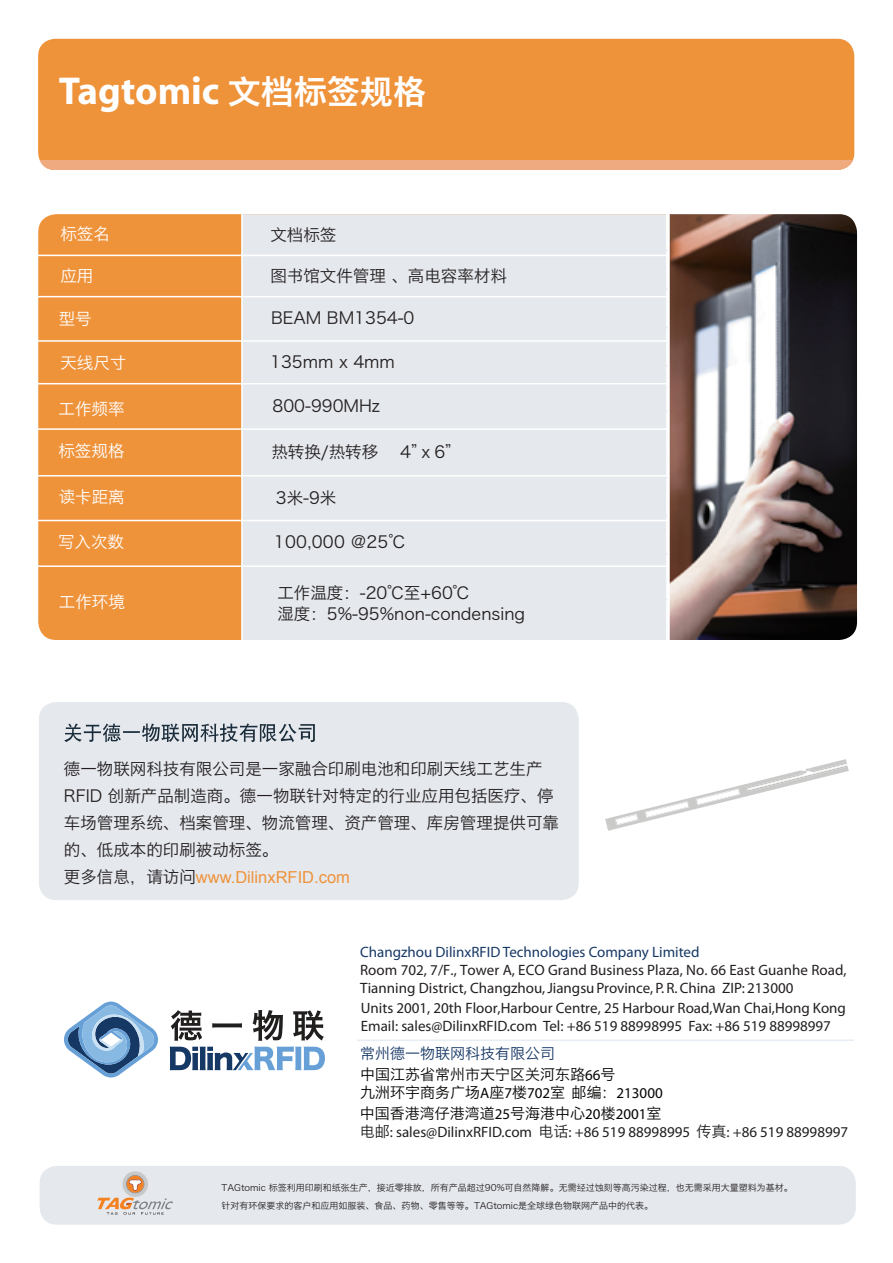
<style>
.page{position:relative;width:893px;height:1263px;background:#fff}
.page>*{position:absolute;margin:0;border:0;box-sizing:border-box;transform-origin:0 0}
.t1{font:700 39px "Myriad";color:#fff}
.t2{font:16.5px/27px "Hiragino Sans GB W3";color:#231f20}
.t3{font:16.5px "Hiragino Sans GB W3";color:#fff}
.t4{font:16.5px "Arial";color:#ef933b}
.t5{font:15px/18px "Myriad Pro";color:#231f20}
.t6{font:15px/21px "Hiragino Sans GB W3";color:#040503}
.t7{font:15px "Myriad Pro";color:#211e1e}
.t8{font:15px "Myriad Pro";color:#201e1e}
.t9{font:15px "Myriad Pro";color:#163865}
.t10{font:9px/18px "Hiragino Sans GB W3";color:#231f20}
.s1{font-family:"Hiragino Sans GB W6";font-weight:400;font-size:33px}
.s2{font-family:"Hiragino Sans GB W3";color:#231f20}
.s3{color:#163865}
.s4{font-family:"Myriad Pro"}
.s5{font-family:"Hiragino Sans GB W3"}
</style>
<div class="page">
<div style="left:38px;top:39px;width:816px;height:131px;background:#ef933b;border-radius:17px"></div>
<div style="left:38px;top:160px;width:816px;height:10px;background:#efaa80"></div>
<div style="left:39px;top:702px;width:540px;height:198px;background:#e5e8ed;border-radius:17px"></div>
<div style="left:38px;top:214px;width:817px;height:426px;background:#ef933b;border-radius:18px"></div>
<div style="left:242px;top:214px;width:485px;height:426px;background:#e5e8ed"></div>
<hr style="left:31px;top:255px;width:211px;height:1px;background:#fff">
<hr style="left:242px;top:255px;width:426px;height:1px;background:#fff">
<hr style="left:31px;top:296px;width:211px;height:1px;background:#fff">
<hr style="left:242px;top:296px;width:426px;height:1px;background:#fff">
<hr style="left:31px;top:340px;width:211px;height:2px;background:#fff">
<hr style="left:242px;top:340px;width:426px;height:2px;background:#fff">
<hr style="left:31px;top:383px;width:211px;height:1px;background:#fff">
<hr style="left:242px;top:383px;width:426px;height:1px;background:#fff">
<hr style="left:31px;top:428px;width:211px;height:2px;background:#fff">
<hr style="left:242px;top:428px;width:426px;height:2px;background:#fff">
<hr style="left:31px;top:475px;width:211px;height:1px;background:#fff">
<hr style="left:242px;top:475px;width:426px;height:1px;background:#fff">
<hr style="left:36px;top:520px;width:210px;height:1px;background:#fff">
<hr style="left:246px;top:520px;width:426px;height:1px;background:#fff">
<hr style="left:666px;top:213px;width:2px;height:37px;background:#fff">
<hr style="left:666px;top:252px;width:2px;height:36px;background:#fff">
<hr style="left:666px;top:290px;width:2px;height:37px;background:#fff">
<hr style="left:666px;top:328px;width:2px;height:37px;background:#fff">
<hr style="left:666px;top:366px;width:2px;height:44px;background:#fff">
<hr style="left:666px;top:412px;width:2px;height:65px;background:#fff">
<hr style="left:666px;top:478px;width:2px;height:37px;background:#fff">
<hr style="left:666px;top:516px;width:2px;height:37px;background:#fff">
<hr style="left:31px;top:565px;width:211px;height:2px;background:#fff">
<hr style="left:242px;top:565px;width:425px;height:2px;background:#fff">
<hr style="left:666px;top:555px;width:2px;height:44px;background:#fff">
<hr style="left:241px;top:213px;width:2px;height:427px;background:#fff">
<hr style="left:666px;top:600px;width:2px;height:40px;background:#fff">
<svg style="left:64px;top:723px;width:251px;height:19px"></svg>
<svg style="left:64px;top:1001px;width:94px;height:76px"></svg>
<svg style="left:102px;top:1033px;width:18px;height:13px"></svg>
<svg style="left:170px;top:1010px;width:155px;height:60px"></svg>
<hr style="left:357px;top:1039px;width:497px;height:2px;background:#e7edf4">
<img style="left:670px;top:214px;width:187px;height:426px">
<div style="left:40px;top:1166px;width:816px;height:59px;background:#e5e8ed;border-radius:17px"></div>
<svg style="left:97px;top:1171px;width:76px;height:44px"></svg>
<img style="left:605px;top:759px;width:244px;height:72px">
<h1 class="t1" style="left:59px;top:71px;width:368px">Tagtomic <span class="s1">文档标签规格</span></h1>
<p class="t3" style="left:60px;top:224px;width:51px">标签名</p>
<p class="t3" style="left:60px;top:265px;width:34px">应用</p>
<p class="t3" style="left:59px;top:309px;width:34px">型号</p>
<p class="t3" style="left:60px;top:352px;width:67px">天线尺寸</p>
<p class="t3" style="left:59px;top:398px;width:67px">工作频率</p>
<p class="t3" style="left:58px;top:441px;width:67px">标签规格</p>
<p class="t3" style="left:59px;top:486px;width:67px">读卡距离</p>
<p class="t2" style="left:270px;top:221px;width:67px">文档标签</p>
<p class="t2" style="left:270px;top:262px;width:238px">图书馆文件管理 、高电容率材料</p>
<p class="t2" style="left:271px;top:304px;width:145px">BEAM BM1354-0</p>
<p class="t2" style="left:270px;top:348px;width:126px">135mm x 4mm</p>
<p class="t2" style="left:273px;top:392px;width:109px">800-990MHz</p>
<p class="t2" style="left:271px;top:438px;width:108px">热转换/热转移</p>
<p class="t2" style="left:400px;top:438px;width:63px">4”x 6”</p>
<p class="t2" style="left:276px;top:484px;width:62px">3米-9米</p>
<p class="t3" style="left:58px;top:531px;width:67px">写入次数</p>
<p class="t2" style="left:274px;top:528px;width:133px">100,000 @25℃</p>
<p class="t3" style="left:59px;top:591px;width:67px">工作环境</p>
<p class="t2" style="left:277px;top:581px;width:249px;line-height:21px">工作温度：-20℃至+60℃<br>湿度：5%-95%non-condensing</p>
<p class="t2" style="left:64px;top:755px;width:497px">德一物联网科技有限公司是一家融合印刷电池和印刷天线工艺生产<br>RFID 创新产品制造商。德一物联针对特定的行业应用包括医疗、停车场管理系统、档案管理、物流管理、资产管理、库房管理提供可靠的、低成本的印刷被动标签。</p>
<p class="t4" style="left:64px;top:866px;width:287px"><span class="s2">更多信息，请访问</span>www.DilinxRFID.com</p>
<p class="t9" style="left:360px;top:943px;width:341px">Changzhou DilinxRFID Technologies Company Limited</p>
<p class="t5" style="left:360px;top:961px;width:488px">Room 702, 7/F., Tower A, ECO Grand Business Plaza, No. 66 East Guanhe Road,<br>Tianning District, Changzhou, JiangsuProvince, P. R.China ZIP: 213000</p>
<p class="t5" style="left:361px;top:999px;width:487px">Units 2001, 20th Floor,Harbour Centre, 25 Harbour Road,Wan Chai,Hong Kong</p>
<p class="t7" style="left:361px;top:1017px;width:472px">Email: sales@DilinxRFID.com Tel: +86 519 88998995 Fax: +86 519 88998997</p>
<p class="t6" style="left:360px;top:1042px;width:257px"><span class="s3">常州德一物联网科技有限公司<br></span>中国江苏省常州市天宁区关河东路<span class="s4">66</span>号</p>
<p class="t6" style="left:360px;top:1081px;width:304px">九洲环宇商务广场<span class="s4">A</span>座<span class="s4">7</span>楼<span class="s4">702</span>室 邮编：<span class="s4">213000</span></p>
<p class="t6" style="left:360px;top:1103px;width:303px">中国香港湾仔港湾道<span class="s4">25</span>号海港中心<span class="s4">20</span>楼<span class="s4">2001</span>室</p>
<p class="t8" style="left:360px;top:1123px;width:490px"><span class="s5">电邮</span>: sales@DilinxRFID.com <span class="s5">电话</span>: +86 519 88998995 <span class="s5">传真</span>: +86 519 88998997</p>
<p class="t10" style="left:222px;top:1178px;width:572px">TAGtomic 标签利用印刷和纸张生产，接近零排放，所有产品超过90%可自然降解。无需经过蚀刻等高污染过程，也无需采用大量塑料为基材。针对有环保要求的客户和应用如服装、食品、药物、零售等等。TAGtomic是全球绿色物联网产品中的代表。</p>
</div>
